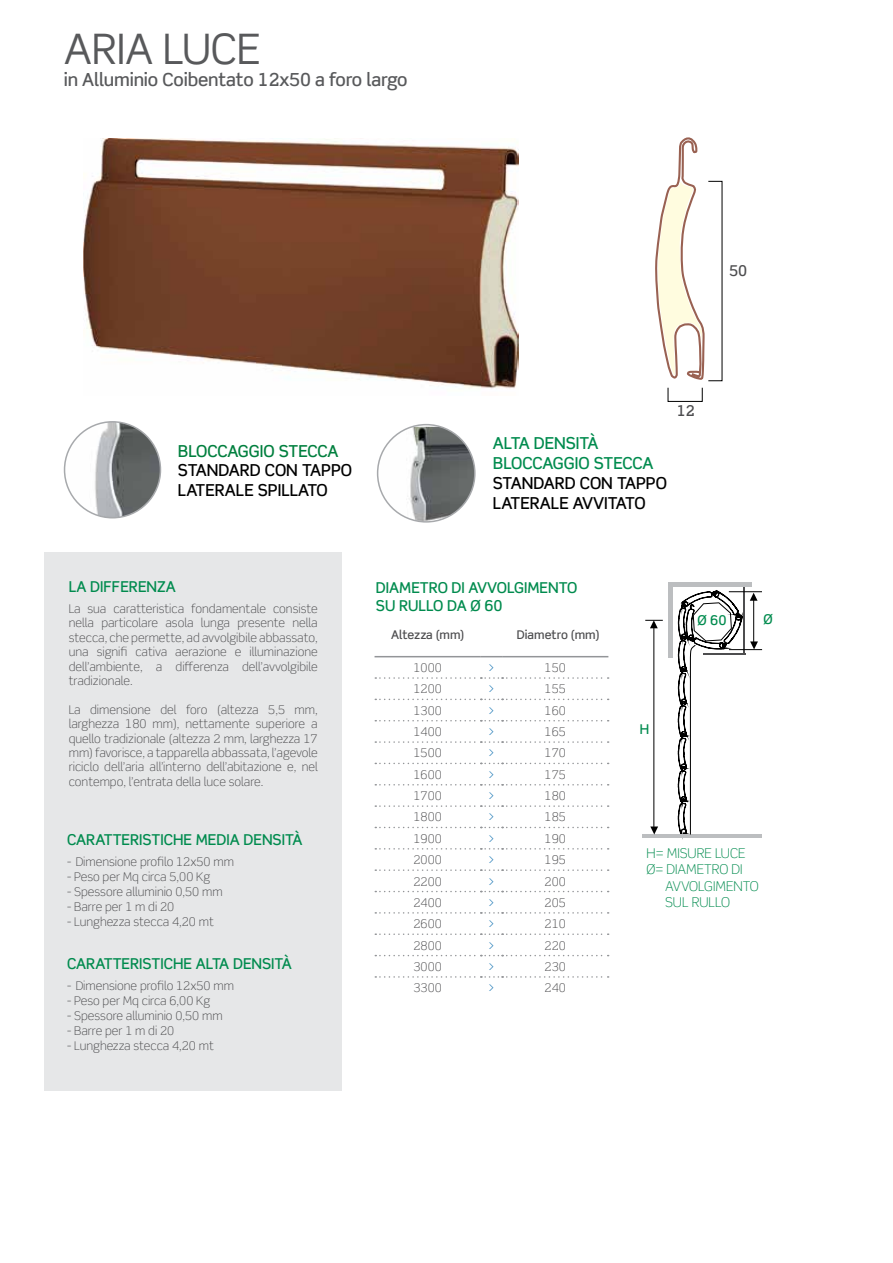
<style>
.page{position:relative;width:893px;height:1263px;background:#fff}
.page>*{position:absolute;margin:0;border:0;box-sizing:border-box;transform-origin:0 0}
.t1{font:42px "Scene Std";letter-spacing:-.01em;color:#58595b}
.t2{font:500 18px "Scene Std";letter-spacing:-.01em;color:#58595b}
.t3{font:500 16.5px/19.8px "Scene Std";color:#000}
.t4{font:500 16.5px/19.8px "Scene Std";color:#008b4e}
.t5{font:500 16.5px "Scene Std";letter-spacing:-.02em;color:#007f3e}
.t6{font:500 15px/18px "Scene Std";color:#008b4e}
.t7{font:500 14.85px "Scene Std";color:#4d4d4f}
.t8{font:300 13.5px "Scene Std";color:#008b4e}
.t9{font:500 13.5px "Scene Std";color:#008b4e}
.t10{font:300 12px/14.4px "Scene Std";color:#4d4d4f;text-align:justify}
.t11{font:500 12px "Scene Std";color:#4d4d4f}
.t12{font:300 12px "Scene Std";color:#0068ac}
</style>
<div class="page">
<div style="left:44px;top:553px;width:298px;height:538px;background:#e6e7e8"></div>
<svg style="left:375px;top:656px;width:234px;height:193px"></svg>
<svg style="left:375px;top:869px;width:234px;height:2px"></svg>
<svg style="left:375px;top:891px;width:234px;height:1px"></svg>
<svg style="left:375px;top:912px;width:234px;height:2px"></svg>
<svg style="left:375px;top:933px;width:234px;height:2px"></svg>
<svg style="left:375px;top:955px;width:234px;height:1px"></svg>
<svg style="left:375px;top:976px;width:234px;height:2px"></svg>
<img style="left:84px;top:138px;width:435px;height:251px">
<img style="left:65px;top:422px;width:95px;height:96px;border-radius:48px">
<div style="left:64px;top:421px;width:97px;height:97px;border:2px solid #a7a9ac;border-radius:50%"></div>
<img style="left:380px;top:427px;width:93px;height:93px">
<div style="left:377px;top:424px;width:99px;height:99px;border:2px solid #a7a9ac;border-radius:50%"></div>
<div style="left:668px;top:387px;width:35px;height:15px;border:1px solid #000"></div>
<svg style="left:655px;top:137px;width:50px;height:243px"></svg>
<div style="left:668px;top:582px;width:5px;height:75px;background:#bcbec0"></div>
<div style="left:668px;top:582px;width:83px;height:5px;background:#bcbec0"></div>
<hr style="left:642px;top:834px;width:120px;height:3px;background:#bcbec0">
<hr style="left:654px;top:626px;width:1px;height:201px;background:#000">
<svg style="left:650px;top:826px;width:8px;height:8px"></svg>
<svg style="left:645px;top:620px;width:18px;height:8px"></svg>
<svg style="left:678px;top:582px;width:84px;height:258px"></svg>
<h1 class="t1" style="left:64px;top:23px;width:198px">ARIA LUCE</h1>
<h2 class="t2" style="left:64px;top:69px;width:345px">in Alluminio Coibentato 12x50 a foro largo</h2>
<h3 class="t5" style="left:178px;top:440px;width:162px">BLOCCAGGIO STECCA</h3>
<h3 class="t3" style="left:178px;top:460px;width:176px">STANDARD CON TAPPO<br>LATERALE SPILLATO</h3>
<p class="t7" style="left:729px;top:262px;width:20px">50</p>
<h3 class="t4" style="left:493px;top:433px;width:162px">ALTA DENSITÀ<br>BLOCCAGGIO STECCA</h3>
<h3 class="t3" style="left:493px;top:473px;width:176px">STANDARD CON TAPPO<br>LATERALE AVVITATO</h3>
<p class="t7" style="left:677px;top:402px;width:20px">12</p>
<p class="t6" style="left:69px;top:577px;width:109px">LA DIFFERENZA</p>
<p class="t10" style="left:69px;top:601px;width:250px">La sua caratteristica fondamentale consiste nella particolare asola lunga presente nella stecca, che permette, ad avvolgibile abbassato, una signifi cativa aerazione e illuminazione dell’ambiente, a differenza dell’avvolgibile tradizionale.</p>
<p class="t10" style="left:69px;top:702px;width:250px">La dimensione del foro (altezza 5,5 mm, larghezza 180 mm), nettamente superiore a quello tradizionale (altezza 2 mm, larghezza 17 mm) favorisce, a tapparella abbassata, l’agevole riciclo dell’aria all’interno dell’abitazione e, nel contempo, l’entrata della luce solare.</p>
<p class="t6" style="left:67px;top:831px;width:237px">CARATTERISTICHE MEDIA DENSITÀ</p>
<p class="t10" style="left:67px;top:855px;width:168px">- Dimensione profilo 12x50 mm</p>
<p class="t10" style="left:67px;top:870px;width:145px">- Peso per Mq circa 5,00 Kg</p>
<p class="t10" style="left:67px;top:885px;width:157px">- Spessore alluminio 0,50 mm</p>
<p class="t10" style="left:67px;top:900px;width:109px">- Barre per 1 m di 20</p>
<p class="t10" style="left:67px;top:915px;width:148px">- Lunghezza stecca 4,20 mt</p>
<p class="t6" style="left:67px;top:955px;width:226px">CARATTERISTICHE ALTA DENSITÀ</p>
<p class="t10" style="left:67px;top:979px;width:168px">- Dimensione profilo 12x50 mm</p>
<p class="t10" style="left:67px;top:994px;width:145px">- Peso per Mq circa 6,00 Kg</p>
<p class="t10" style="left:67px;top:1009px;width:157px">- Spessore alluminio 0,50 mm</p>
<p class="t10" style="left:67px;top:1024px;width:109px">- Barre per 1 m di 20</p>
<p class="t10" style="left:67px;top:1039px;width:148px">- Lunghezza stecca 4,20 mt</p>
<p class="t6" style="left:376px;top:578px;width:203px">DIAMETRO DI AVVOLGIMENTO<br>SU RULLO DA Ø 60</p>
<p class="t11" style="left:391px;top:627px;width:75px">Altezza (mm)</p>
<p class="t11" style="left:517px;top:627px;width:84px">Diametro (mm)</p>
<p class="t10" style="left:414px;top:661px;width:30px">1000</p>
<p class="t12" style="left:488px;top:660px;width:9px">&gt;</p>
<p class="t10" style="left:545px;top:661px;width:23px">150</p>
<p class="t10" style="left:414px;top:682px;width:30px">1200</p>
<p class="t12" style="left:488px;top:682px;width:9px">&gt;</p>
<p class="t10" style="left:545px;top:682px;width:23px">155</p>
<p class="t10" style="left:414px;top:703px;width:30px">1300</p>
<p class="t12" style="left:488px;top:703px;width:9px">&gt;</p>
<p class="t10" style="left:545px;top:703px;width:23px">160</p>
<p class="t10" style="left:414px;top:725px;width:30px">1400</p>
<p class="t12" style="left:488px;top:724px;width:9px">&gt;</p>
<p class="t10" style="left:545px;top:725px;width:23px">165</p>
<p class="t10" style="left:414px;top:746px;width:30px">1500</p>
<p class="t12" style="left:488px;top:746px;width:9px">&gt;</p>
<p class="t10" style="left:545px;top:746px;width:23px">170</p>
<p class="t10" style="left:414px;top:767px;width:30px">1600</p>
<p class="t12" style="left:488px;top:767px;width:9px">&gt;</p>
<p class="t10" style="left:545px;top:767px;width:23px">175</p>
<p class="t10" style="left:414px;top:789px;width:30px">1700</p>
<p class="t12" style="left:488px;top:788px;width:9px">&gt;</p>
<p class="t10" style="left:545px;top:789px;width:23px">180</p>
<p class="t10" style="left:414px;top:810px;width:30px">1800</p>
<p class="t12" style="left:488px;top:810px;width:9px">&gt;</p>
<p class="t10" style="left:545px;top:810px;width:23px">185</p>
<p class="t10" style="left:414px;top:831px;width:30px">1900</p>
<p class="t12" style="left:488px;top:831px;width:9px">&gt;</p>
<p class="t10" style="left:545px;top:831px;width:23px">190</p>
<p class="t10" style="left:414px;top:853px;width:30px">2000</p>
<p class="t12" style="left:488px;top:853px;width:9px">&gt;</p>
<p class="t10" style="left:545px;top:853px;width:23px">195</p>
<p class="t10" style="left:414px;top:874px;width:30px">2200</p>
<p class="t12" style="left:488px;top:874px;width:9px">&gt;</p>
<p class="t10" style="left:545px;top:874px;width:23px">200</p>
<p class="t10" style="left:414px;top:895px;width:30px">2400</p>
<p class="t12" style="left:488px;top:895px;width:9px">&gt;</p>
<p class="t10" style="left:545px;top:895px;width:23px">205</p>
<p class="t10" style="left:414px;top:917px;width:30px">2600</p>
<p class="t12" style="left:488px;top:917px;width:9px">&gt;</p>
<p class="t10" style="left:545px;top:917px;width:23px">210</p>
<p class="t10" style="left:414px;top:938px;width:30px">2800</p>
<p class="t12" style="left:488px;top:938px;width:9px">&gt;</p>
<p class="t10" style="left:545px;top:938px;width:23px">220</p>
<p class="t10" style="left:414px;top:959px;width:30px">3000</p>
<p class="t12" style="left:488px;top:959px;width:9px">&gt;</p>
<p class="t10" style="left:545px;top:959px;width:23px">230</p>
<p class="t10" style="left:414px;top:981px;width:30px">3300</p>
<p class="t12" style="left:488px;top:981px;width:9px">&gt;</p>
<p class="t10" style="left:545px;top:981px;width:23px">240</p>
<p class="t9" style="left:640px;top:721px;width:11px">H</p>
<p class="t9" style="left:698px;top:612px;width:30px">Ø 60</p>
<p class="t9" style="left:763px;top:610px;width:11px">Ø</p>
<p class="t8" style="left:646px;top:845px;width:101px">H= MISURE LUCE</p>
<p class="t8" style="left:646px;top:861px;width:98px">Ø= DIAMETRO DI</p>
<p class="t8" style="left:665px;top:877px;width:95px">AVVOLGIMENTO</p>
<p class="t8" style="left:665px;top:894px;width:66px">SUL RULLO</p>
</div>
